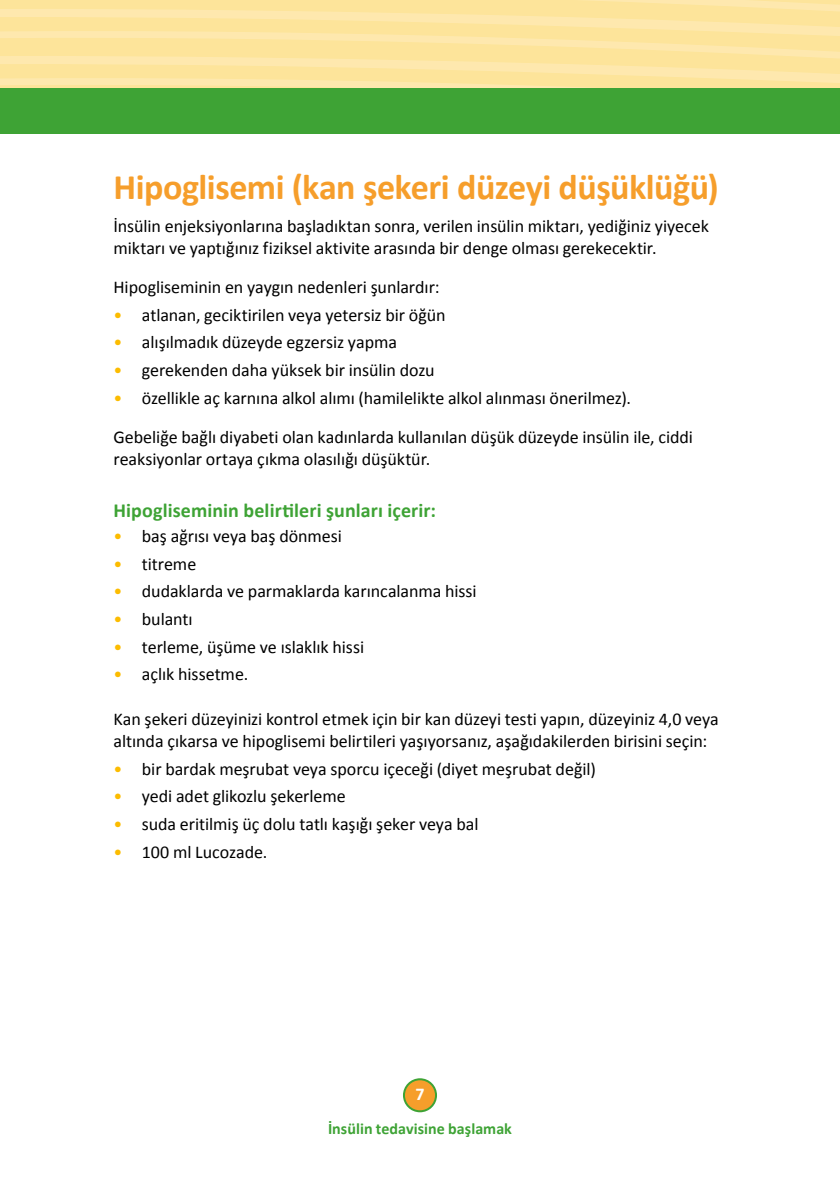
<style>
.page{position:relative;width:840px;height:1191px;background:#fff}
.page>*{position:absolute;margin:0;border:0;box-sizing:border-box;transform-origin:0 0}
.t1{font:700 36px "Calibri";letter-spacing:-.015em;color:#f69e2b}
.t2{font:700 20px "Calibri";letter-spacing:.005em;color:#3ea335}
.t3{font:18px/22px "Calibri";letter-spacing:-.005em;color:#000}
.t4{font:700 18px "Calibri";color:#fff}
.t5{font:700 16px "Calibri";color:#3ea335}
.s1{color:#fcbc00}
</style>
<div class="page">
<svg style="left:0;top:0;width:839px;height:9px;background:#fde49d"></svg>
<svg style="left:0;top:9px;width:839px;height:22px;background:#fde5a1"></svg>
<svg style="left:0;top:31px;width:839px;height:25px;background:#fde59f"></svg>
<svg style="left:0;top:56px;width:839px;height:22px;background:#fde5a1"></svg>
<svg style="left:0;top:78px;width:839px;height:10px;background:#fde5a2"></svg>
<div style="left:0;top:88px;width:839px;height:46px;background:#3ea335"></div>
<div style="left:404px;top:1079px;width:32px;height:32px;background:#f69e2b;border-radius:50%"></div>
<div style="left:403px;top:1078px;width:34px;height:34px;border:2px solid #3ea335;border-radius:50%"></div>
<h1 class="t1" style="left:113px;top:163px;width:606px">Hipoglisemi (kan şekeri düzeyi düşüklüğü)</h1>
<p class="t3" style="left:113px;top:215px;width:596px">İnsülin enjeksiyonlarına başladıktan sonra, verilen insülin miktarı, yediğiniz yiyecek miktarı ve yaptığınız fiziksel aktivite arasında bir denge olması gerekecektir.</p>
<p class="t3" style="left:113px;top:276px;width:327px">Hipogliseminin en yaygın nedenleri şunlardır:</p>
<p class="t3" style="left:113px;top:304px;width:333px"><span class="s1">•</span> atlanan, geciktirilen veya yetersiz bir öğün</p>
<p class="t3" style="left:113px;top:331px;width:285px"><span class="s1">•</span> alışılmadık düzeyde egzersiz yapma</p>
<p class="t3" style="left:113px;top:359px;width:322px"><span class="s1">•</span> gerekenden daha yüksek bir insülin dozu</p>
<p class="t3" style="left:113px;top:378px;width:580px;line-height:39px"><span class="s1">•</span> özellikle aç karnına alkol alımı (hamilelikte alkol alınması önerilmez).<br>Gebeliğe bağlı diyabeti olan kadınlarda kullanılan düşük düzeyde insülin ile, ciddi</p>
<p class="t3" style="left:113px;top:448px;width:318px">reaksiyonlar ortaya çıkma olasılığı düşüktür.</p>
<p class="t2" style="left:113px;top:497px;width:324px">Hipogliseminin belirtileri şunları içerir:</p>
<p class="t3" style="left:113px;top:525px;width:230px"><span class="s1">•</span> baş ağrısı veya baş dönmesi</p>
<p class="t3" style="left:113px;top:552px;width:84px"><span class="s1">•</span> titreme</p>
<p class="t3" style="left:113px;top:580px;width:364px"><span class="s1">•</span> dudaklarda ve parmaklarda karıncalanma hissi</p>
<p class="t3" style="left:113px;top:608px;width:81px"><span class="s1">•</span> bulantı</p>
<p class="t3" style="left:113px;top:635px;width:252px"><span class="s1">•</span> terleme, üşüme ve ıslaklık hissi</p>
<p class="t3" style="left:113px;top:663px;width:136px"><span class="s1">•</span> açlık hissetme.</p>
<p class="t3" style="left:113px;top:708px;width:606px">Kan şekeri düzeyinizi kontrol etmek için bir kan düzeyi testi yapın, düzeyiniz 4,0 veya altında çıkarsa ve hipoglisemi belirtileri yaşıyorsanız, aşağıdakilerden birisini seçin:</p>
<p class="t3" style="left:113px;top:757px;width:483px"><span class="s1">•</span> bir bardak meşrubat veya sporcu içeceği (diyet meşrubat değil)</p>
<p class="t3" style="left:113px;top:785px;width:234px"><span class="s1">•</span> yedi adet glikozlu şekerleme</p>
<p class="t3" style="left:113px;top:813px;width:366px"><span class="s1">•</span> suda eritilmiş üç dolu tatlı kaşığı şeker veya bal</p>
<p class="t3" style="left:113px;top:840px;width:155px"><span class="s1">•</span> 100 ml Lucozade.</p>
<p class="t4" style="left:415px;top:1082px;width:11px">7</p>
<p class="t5" style="left:328px;top:1118px;width:185px">İnsülin tedavisine başlamak</p>
</div>
